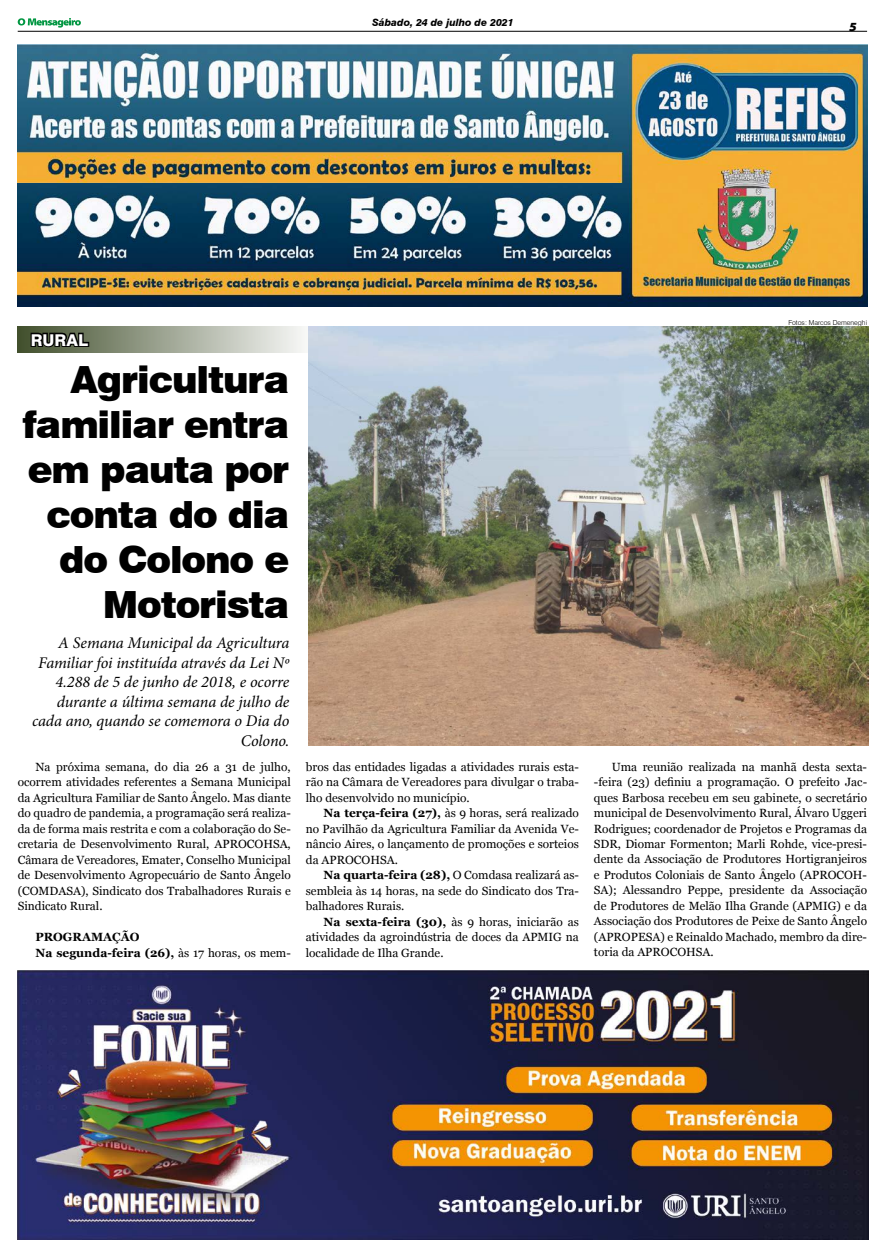
<style>
.page{position:relative;width:886px;height:1258px;background:#fff}
.page>*{position:absolute;margin:0;border:0;box-sizing:border-box;transform-origin:0 0}
.t1{font:900 37.5px/45px "Swiss 721 BT";letter-spacing:-.03em;color:#000;text-align:right}
.t2{font:italic 16.25px/19.5px "Minion Pro";letter-spacing:-.005em;color:#000;text-align:right}
.t3{font:800 16.25px "Swiss 721 BT";color:#fff}
.t4{font:italic 900 semi-expanded 12.5px "Myriad Pro";color:#000}
.t5{font:11.88px/15.5px "Georgia";color:#000;text-align:justify}
.t6{font:700 11.88px/15.5px "Georgia";color:#000}
.t7{font:italic 800 10px "Swiss 721 BT";color:#000}
.t8{font:300 6.88px "Swiss 721 BT";color:#000}
.s1{font-weight:400}
.s2{font-weight:700}
</style>
<div class="page">
<hr style="left:18px;top:31px;width:849px;height:1px;background:#000">
<svg style="left:18px;top:18px;width:63px;height:10px"></svg>
<img style="left:18px;top:970px;width:850px;height:269px">
<img style="left:18px;top:45px;width:849px;height:262px">
<div style="left:17px;top:326px;width:298px;height:27px;background:linear-gradient(to right,#414f2c,#fcfcfb)"></div>
<svg style="left:29px;top:331px;width:61px;height:18px"></svg>
<img style="left:309px;top:326px;width:559px;height:420px">
<p class="t7" style="left:372px;top:17px;width:143px">Sábado, 24 de julho de 2021</p>
<p class="t4" style="left:849px;top:18px;width:9px">5</p>
<h2 class="t3" style="left:31px;top:330px;width:59px">RURAL</h2>
<h1 class="t1" style="left:22px;top:357px;width:269px">Agricultura familiar entra em pauta por conta do dia do Colono e<br>Motorista</h1>
<h2 class="t2" style="left:32px;top:633px;width:259px">A Semana Municipal da Agricultura<br>Familiar foi instituída através da Lei Nº<br>4.288 de 5 de junho de 2018, e ocorre durante a última semana de julho de cada ano, quando se comemora o Dia do<br>Colono.</h2>
<p class="t5" style="left:18px;top:759px;width:275px;text-indent:18px">Na próxima semana, do dia 26 a 31 de julho, ocorrem atividades referentes a Semana Municipal da Agricultura Familiar de Santo Ângelo. Mas diante do quadro de pandemia, a programação será realiza&shy;da de forma mais restrita e com a colaboração do Se&shy;cretaria de Desenvolvimento Rural, APROCOHSA, Câmara de Vereadores, Emater, Conselho Municipal de Desenvolvimento Agropecuário de Santo Ângelo (COMDASA), Sindicato dos Trabalhadores Rurais e Sindicato Rural.</p>
<p class="t6" style="left:35px;top:929px;width:257px">PROGRAMAÇÃO<br>Na segunda-feira (26), <span class="s1">às 17 horas, os mem-</span></p>
<p class="t8" style="left:788px;top:318px;width:80px">Fotos: Marcos Demeneghi</p>
<p class="t5" style="left:306px;top:759px;width:275px">bros das entidades ligadas a atividades rurais esta&shy;rão na Câmara de Vereadores para divulgar o traba&shy;lho desenvolvido no município.</p>
<p class="t5" style="left:306px;top:805px;width:275px;text-indent:18px"><span class="s2">Na terça-feira (27),</span> às 9 horas, será realizado no Pavilhão da Agricultura Familiar da Avenida Ve&shy;nâncio Aires, o lançamento de promoções e sorteios da APROCOHSA.</p>
<p class="t5" style="left:306px;top:867px;width:275px;text-indent:18px"><span class="s2">Na quarta-feira (28),</span> O Comdasa realizará as&shy;sembleia às 14 horas, na sede do Sindicato dos Tra&shy;balhadores Rurais.</p>
<p class="t5" style="left:306px;top:914px;width:275px;text-indent:18px"><span class="s2">Na sexta-feira (30),</span> às 9 horas, iniciarão as atividades da agroindústria de doces da APMIG na localidade de Ilha Grande.</p>
<p class="t5" style="left:594px;top:759px;width:275px;text-indent:18px">Uma reunião realizada na manhã desta sexta--feira (23) definiu a programação. O prefeito Jac&shy;ques Barbosa recebeu em seu gabinete, o secretário municipal de Desenvolvimento Rural, Álvaro Uggeri Rodrigues; coordenador de Projetos e Programas da SDR, Diomar Formenton; Marli Rohde, vice-presi&shy;dente da Associação de Produtores Hortigranjeiros e Produtos Coloniais de Santo Ângelo (APROCOH-SA); Alessandro Peppe, presidente da Associação de Produtores de Melão Ilha Grande (APMIG) e da Associação dos Produtores de Peixe de Santo Ângelo (APROPESA) e Reinaldo Machado, membro da dire&shy;toria da APROCOHSA.</p>
</div>
